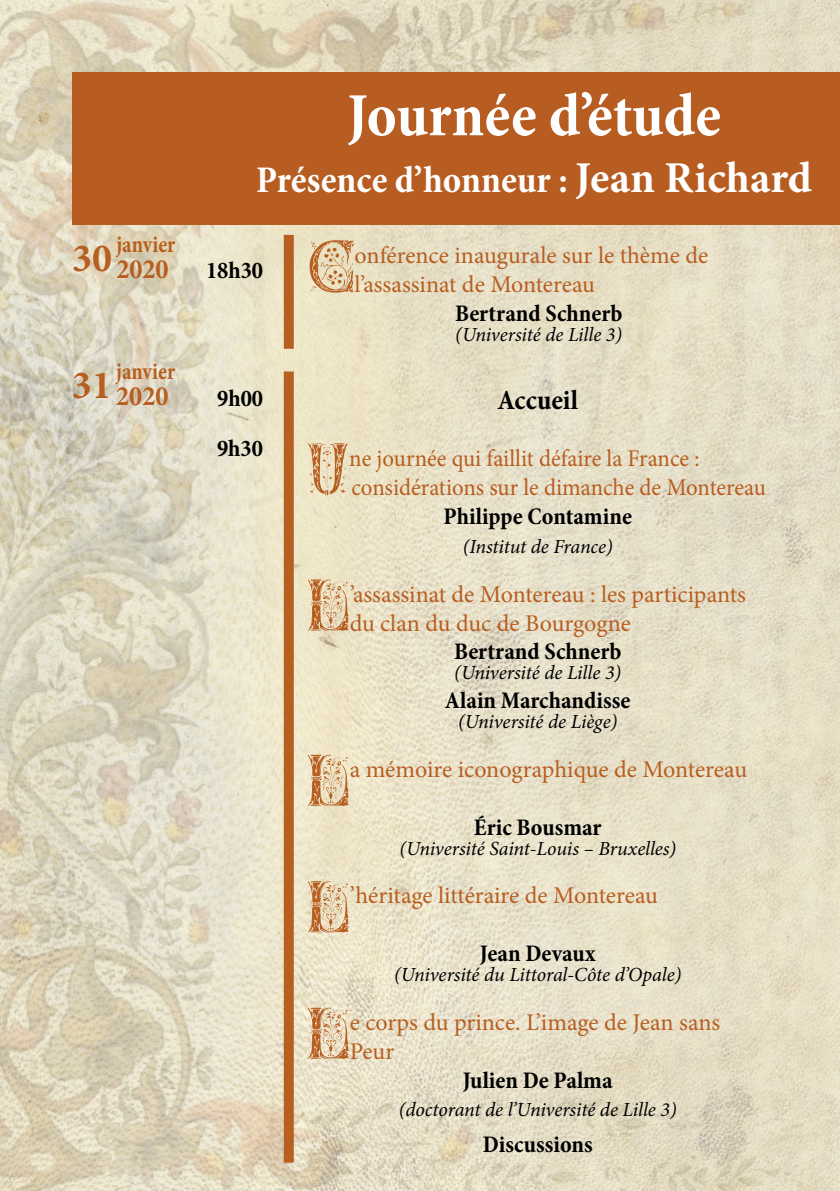
<style>
.page{position:relative;width:840px;height:1191px;background:#fff}
.page>*{position:absolute;margin:0;border:0;box-sizing:border-box;transform-origin:0 0}
.t1{font:700 condensed 62px "Minion Pro";color:#fff}
.t2{font:53.8px "Silvus";color:#b75e21}
.t3{font:53.8px "Silvus";color:#b75e21;scale:.95 1}
.t4{font:700 40px "Minion Pro";color:#b75e21}
.t5{font:700 condensed 38px "Minion Pro";color:#fff}
.t6{font:700 condensed 28px "Minion Pro";color:#b75e21}
.t7{font:700 condensed 28px "Minion Pro";color:#000}
.t8{font:24px/28.8px "Minion Pro";letter-spacing:-.005em;color:#b75e21}
.t9{font:700 condensed 24px "Minion Pro";color:#000}
.t10{font:24px "Minion Pro";letter-spacing:-.005em;color:#b75e21;scale:.95 1}
.t11{font:700 condensed 24px "Minion Pro";color:#b75e21;scale:.9 1}
.t12{font:italic 20px "Minion Pro";letter-spacing:-.01em;color:#000}
.s1{font-stretch:normal;font-size:44px}
</style>
<div class="page">
<img style="left:802px;top:0;width:37px;height:1191px">
<img style="left:0;top:0;width:802px;height:1191px">
<div style="left:283px;top:235px;width:10px;height:114px;background:#b75e21"></div>
<div style="left:72px;top:72px;width:767px;height:153px;background:#b75d21"></div>
<div style="left:283px;top:371px;width:10px;height:791px;background:#b75e21"></div>
<p class="t1" style="left:347px;top:73px;width:375px">Journée d’étude</p>
<p class="t5" style="left:256px;top:154px;width:557px">Présence d’honneur : <span class="s1">Jean Richard</span></p>
<p class="t11" style="left:116px;top:228px;width:67px">janvier</p>
<p class="t6" style="left:116px;top:250px;width:54px">2020</p>
<p class="t9" style="left:206px;top:254px;width:59px">18h30</p>
<p class="t4" style="left:72px;top:230px;width:41px">30</p>
<p class="t2" style="left:308px;top:242px;width:47px">C</p>
<p class="t8" style="left:354px;top:241px;width:355px">onférence inaugurale sur le thème de l’assassinat de Montereau</p>
<p class="t9" style="left:455px;top:297px;width:169px">Bertrand Schnerb</p>
<p class="t12" style="left:455px;top:321px;width:168px">(Université de Lille 3)</p>
<p class="t4" style="left:72px;top:357px;width:41px">31</p>
<p class="t11" style="left:116px;top:355px;width:67px">janvier</p>
<p class="t6" style="left:116px;top:377px;width:54px">2020</p>
<p class="t9" style="left:217px;top:382px;width:47px">9h00</p>
<p class="t9" style="left:217px;top:432px;width:47px">9h30</p>
<p class="t7" style="left:497px;top:380px;width:82px">Accueil</p>
<p class="t3" style="left:307px;top:445px;width:46px">U</p>
<p class="t10" style="left:349px;top:443px;width:370px">ne journée qui faillit défaire la France :</p>
<p class="t10" style="left:351px;top:471px;width:437px">considérations sur le dimanche de Montereau</p>
<p class="t9" style="left:443px;top:500px;width:190px">Philippe Contamine</p>
<p class="t12" style="left:462px;top:533px;width:151px">(Institut de France)</p>
<p class="t2" style="left:306px;top:580px;width:45px">L</p>
<p class="t8" style="left:349px;top:580px;width:397px">’assassinat de Montereau : les participants du clan du duc de Bourgogne</p>
<p class="t9" style="left:454px;top:635px;width:169px">Bertrand Schnerb</p>
<p class="t12" style="left:454px;top:659px;width:168px">(Université de Lille 3)</p>
<p class="t9" style="left:444px;top:684px;width:187px">Alain Marchandisse</p>
<p class="t12" style="left:458px;top:708px;width:161px">(Université de Liège)</p>
<p class="t2" style="left:306px;top:755px;width:45px">L</p>
<p class="t8" style="left:349px;top:755px;width:398px">a mémoire iconographique de Montereau</p>
<p class="t9" style="left:473px;top:810px;width:129px">Éric Bousmar</p>
<p class="t12" style="left:399px;top:834px;width:278px">(Université Saint-Louis – Bruxelles)</p>
<p class="t2" style="left:306px;top:882px;width:45px">L</p>
<p class="t8" style="left:349px;top:881px;width:309px">’héritage littéraire de Montereau</p>
<p class="t9" style="left:479px;top:937px;width:117px">Jean Devaux</p>
<p class="t12" style="left:394px;top:961px;width:288px">(Université du Littoral-Côte d’Opale)</p>
<p class="t2" style="left:306px;top:1008px;width:45px">L</p>
<p class="t8" style="left:349px;top:1008px;width:372px">e corps du prince. L’image de Jean sans<br>Peur</p>
<p class="t9" style="left:462px;top:1063px;width:151px">Julien De Palma</p>
<p class="t12" style="left:398px;top:1096px;width:279px">(doctorant de l’Université de Lille 3)</p>
<p class="t9" style="left:482px;top:1128px;width:111px">Discussions</p>
</div>
